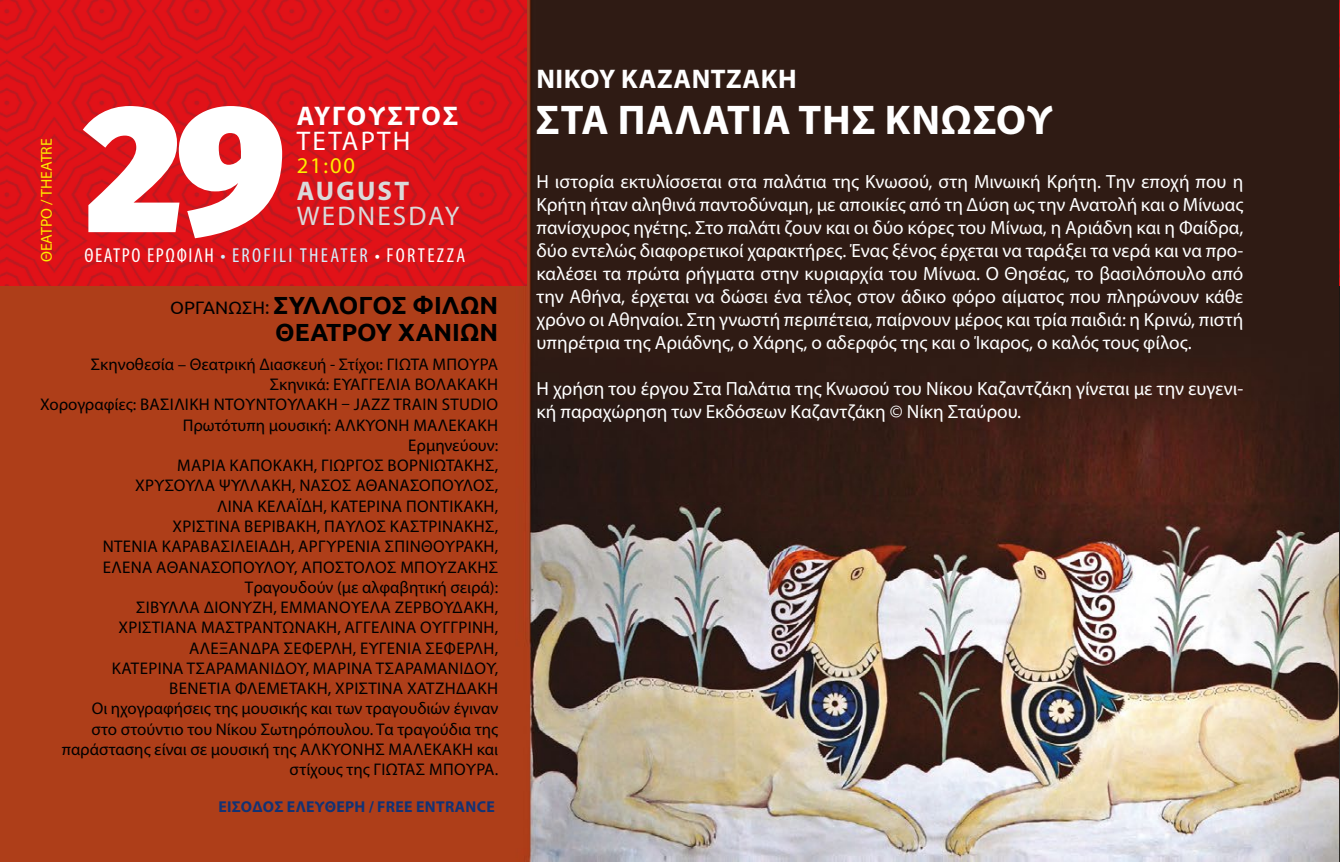
<style>
.page{position:relative;width:1340px;height:862px;background:#fff}
.page>*{position:absolute;margin:0;border:0;box-sizing:border-box;transform-origin:0 0}
.t1{font:900 180px "Fira Sans";color:#fff}
.t2{font:700 41.62px "Myriad Pro";letter-spacing:.02em;color:#fff}
.t3{font:700 27px "Myriad Pro";letter-spacing:.025em;color:#fff}
.t4{font:700 27px "Myriad Pro";letter-spacing:.07em;color:#fff}
.t5{font:27px "Myriad Pro";letter-spacing:.08em;color:#dadada}
.t6{font:27px "Myriad Pro";letter-spacing:.08em;color:#fff}
.t7{font:700 27px "Myriad Pro";letter-spacing:.08em;color:#dadada}
.t8{font:700 24.75px/27px "Ubuntu";color:#000;text-align:right}
.t9{font:22.5px "Myriad Pro";color:#ffed00}
.t10{font:condensed 20.25px "Myriad Pro";letter-spacing:.115em;color:#fff}
.t11{font:19.12px/22.9px "Myriad Pro";color:#fff;text-align:justify}
.t12{font:16.88px/20.2px "Myriad Pro";letter-spacing:.02em;color:#000;text-align:right}
.t13{font:700 15.75px "Myriad Pro";letter-spacing:.02em;color:#123274}
.t14{font:15.75px "Myriad Pro";color:#ffed00}
.s1{color:#d4edfc}
.s2{font-weight:400;font-size:18px}
</style>
<div class="page">
<img style="left:0;top:0;width:1339px;height:861px">
<img style="left:0;top:0;width:526px;height:285px">
<img style="left:1339px;top:0;width:1px;height:861px">
<img style="left:1339px;top:0;width:1px;height:285px">
<h1 class="t1" style="left:85px;top:2px;width:201px">29</h1>
<h3 class="t4" style="left:297px;top:99px;width:163px">AYΓΟΥΣΤΟΣ</h3>
<h3 class="t6" style="left:297px;top:124px;width:115px">ΤΕΤΑΡΤΗ</h3>
<h3 class="t9" style="left:297px;top:151px;width:60px">21:00</h3>
<h3 class="t7" style="left:297px;top:173px;width:114px">AUGUST</h3>
<h3 class="t5" style="left:297px;top:199px;width:164px">WEDNESDAY</h3>
<p class="t10" style="left:84px;top:243px;width:382px">ΘΕΑΤΡΟ ΕΡΩΦΙΛΗ <span class="s1">• EROFILI THEATER</span> • FORTEZZA</p>
<h3 class="t8" style="left:170px;top:291px;width:329px"><span class="s2">ΟΡΓΑΝΩΣΗ:</span> ΣΥΛΛΟΓΟΣ ΦΙΛΩΝ<br>ΘΕΑΤΡΟΥ ΧΑΝΙΩΝ</h3>
<p class="t12" style="left:40px;top:353px;width:460px">Σκηνοθεσία – Θεατρική Διασκευή - Στίχοι: ΓΙΏΤΑ ΜΠΟΎΡΑ Σκηνικά: ΕΥΑΓΓΕΛΊΑ ΒΟΛΑΚΆΚΗ<br>Χορογραφίες: ΒΑΣΙΛΙΚΉ ΝΤΟΥΝΤΟΥΛΆΚΗ – JAZZ TRAIN STUDIO Πρωτότυπη μουσική: ΑΛΚΥΌΝΗ ΜΑΛΕΚΆΚΗ<br>Ερμηνεύουν:<br>ΜΑΡΊΑ ΚΑΠΟΚΆΚΗ, ΓΙΏΡΓΟΣ ΒΟΡΝΙΩΤΆΚΗΣ,<br>ΧΡΥΣΟΎΛΑ ΨΥΛΛΆΚΗ, ΝΆΣΟΣ ΑΘΑΝΑΣΌΠΟΥΛΟΣ,<br>ΛΊΝΑ ΚΕΛΑΪΔΉ, ΚΑΤΕΡΊΝΑ ΠΟΝΤΙΚΆΚΗ,<br>ΧΡΙΣΤΊΝΑ ΒΕΡΙΒΆΚΗ, ΠΑΎΛΟΣ ΚΑΣΤΡΙΝΆΚΗΣ,<br>ΝΤΈΝΙΑ ΚΑΡΑΒΑΣΙΛΕΙΆΔΗ, ΑΡΓΥΡΈΝΙΑ ΣΠΙΝΘΟΥΡΆΚΗ,<br>ΈΛΕΝΑ ΑΘΑΝΑΣΟΠΟΎΛΟΥ, ΑΠΌΣΤΟΛΟΣ ΜΠΟΥΖΆΚΗΣ Τραγουδούν (με αλφαβητική σειρά):<br>ΣΊΒΥΛΛΑ ΔΙΟΝΎΖΗ, ΕΜΜΑΝΟΥΈΛΑ ΖΕΡΒΟΥΔΆΚΗ,<br>ΧΡΙΣΤΙΆΝΑ ΜΑΣΤΡΑΝΤΩΝΆΚΗ, ΑΓΓΕΛΊΝΑ ΟΥΓΓΡΊΝΗ, ΑΛΕΞΆΝΔΡΑ ΣΕΦΕΡΛΉ, ΕΥΓΕΝΊΑ ΣΕΦΕΡΛΉ,<br>ΚΑΤΕΡΊΝΑ ΤΣΑΡΑΜΑΝΊΔΟΥ, ΜΑΡΊΝΑ ΤΣΑΡΑΜΑΝΊΔΟΥ,<br>ΒΕΝΕΤΊΑ ΦΛΕΜΕΤΆΚΗ, ΧΡΙΣΤΊΝΑ ΧΑΤΖΗΔΆΚΗ<br>Οι ηχογραφήσεις της μουσικής και των τραγουδιών έγιναν<br>στο στούντιο του Νίκου Σωτηρόπουλου. Τα τραγούδια της παράστασης είναι σε μουσική της ΑΛΚΥΌΝΗΣ ΜΑΛΕΚΆΚΗ και στίχους της ΓΙΏΤΑΣ ΜΠΟΎΡΑ.</p>
<p class="t13" style="left:218px;top:796px;width:278px">ΕΊΣΟΔΟΣ ΕΛΕΎΘΕΡΗ / FREE ENTRANCE</p>
<p class="t14" style="left:37px;top:262px;width:125px;rotate:-90deg">ΘΕΑΤΡΟ / ΤΗΕATRE</p>
<h3 class="t3" style="left:536px;top:61px;width:262px">NIKOY KAZANTZAKH</h3>
<h2 class="t2" style="left:536px;top:93px;width:518px">ΣΤΑ ΠΑΛΆΤΙΑ ΤΗΣ ΚΝΩΣΟΎ</h2>
<p class="t11" style="left:536px;top:170px;width:708px">Η ιστορία εκτυλίσσεται στα παλάτια της Κνωσού, στη Μινωική Κρήτη. Την εποχή που η Κρήτη ήταν αληθινά παντοδύναμη, με αποικίες από τη Δύση ως την Ανατολή και ο Μίνωας πανίσχυρος ηγέτης. Στο παλάτι ζουν και οι δύο κόρες του Μίνωα, η Αριάδνη και η Φαίδρα, δύο εντελώς διαφορετικοί χαρακτήρες. Ένας ξένος έρχεται να ταράξει τα νερά και να προ&shy;καλέσει τα πρώτα ρήγματα στην κυριαρχία του Μίνωα. Ο Θησέας, το βασιλόπουλο από την Αθήνα, έρχεται να δώσει ένα τέλος στον άδικο φόρο αίματος που πληρώνουν κάθε χρόνο οι Αθηναίοι. Στη γνωστή περιπέτεια, παίρνουν μέρος και τρία παιδιά: η Κρινώ, πιστή υπηρέτρια της Αριάδνης, ο Χάρης, ο αδερφός της και ο Ίκαρος, ο καλός τους φίλος.</p>
<p class="t11" style="left:536px;top:376px;width:708px">Η χρήση του έργου Στα Παλάτια της Κνωσού του Νίκου Καζαντζάκη γίνεται με την ευγενι&shy;κή παραχώρηση των Εκδόσεων Καζαντζάκη © Νίκη Σταύρου.</p>
</div>
